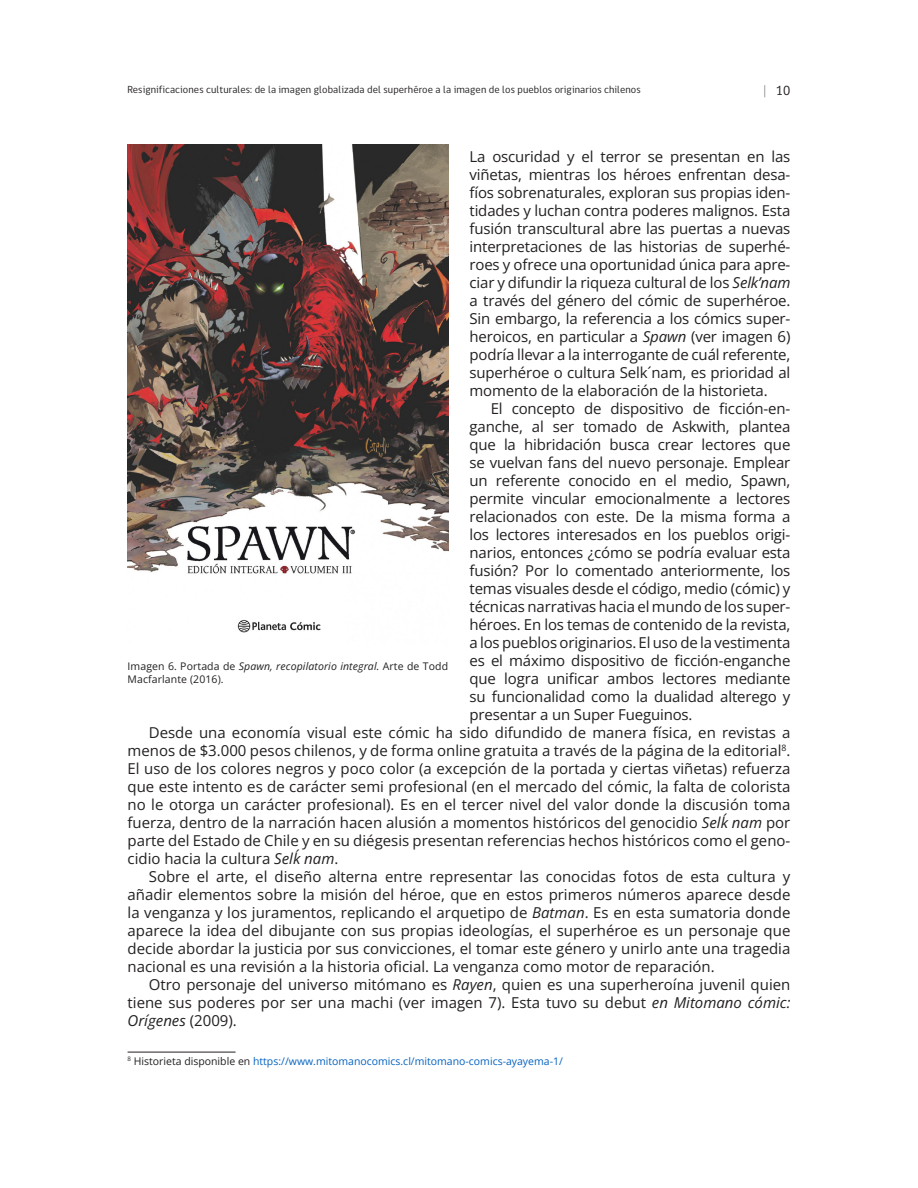
<style>
.page{position:relative;width:918px;height:1188px;background:#fff}
.page>*{position:absolute;margin:0;border:0;box-sizing:border-box;transform-origin:0 0}
.parraforav{font:15px/18px "Open Sans";color:#231f20;text-align:justify}
.t1{font:13.5px "gob CL";color:#231f20}
.t2{font:10.5px "gob CL";letter-spacing:.01em;color:#231f20}
.piesrav{font:10.5px "Open Sans";color:#0563c1}
.piesfotorav{font:10.5px/12.6px "Open Sans";letter-spacing:.01em;color:#231f20}
.s1{color:#808285}
.s2{font-style:italic}
.s3{color:#231f20}
</style>
<div class="page">
<hr style="left:128px;top:1052px;width:108px;height:1px;background:#231f20">
<img style="left:128px;top:145px;width:320px;height:488px">
<p class="t2" style="left:128px;top:82px;width:515px">Resignificaciones culturales: de la imagen globalizada del superhéroe a la imagen de los pueblos originarios chilenos</p>
<p class="t1" style="left:763px;top:82px;width:29px"><span class="s1">|</span> 10</p>
<p class="parraforav" style="left:469px;top:147px;width:322px">La oscuridad y el terror se presentan en las viñetas, mientras los héroes enfrentan desa&shy;fíos sobrenaturales, exploran sus propias iden&shy;tidades y luchan contra poderes malignos. Esta fusión transcultural abre las puertas a nuevas interpretaciones de las historias de superhé&shy;roes y ofrece una oportunidad única para apre&shy;ciar y difundir la riqueza cultural de los <span class="s2">Selk’nam </span>a través del género del cómic de superhéroe.<br>Sin embargo, la referencia a los cómics super&shy;heroicos, en particular a <span class="s2">Spawn</span> (ver imagen 6) podría llevar a la interrogante de cuál referente, superhéroe o cultura Selk´nam, es prioridad al momento de la elaboración de la historieta.</p>
<p class="parraforav" style="left:469px;top:399px;width:323px;text-indent:21px">El concepto de dispositivo de ficción-en&shy;ganche, al ser tomado de Askwith, plantea que la hibridación busca crear lectores que se vuelvan fans del nuevo personaje. Emplear un referente conocido en el medio, Spawn, permite vincular emocionalmente a lectores relacionados con este. De la misma forma a los lectores interesados en los pueblos origi&shy;narios, entonces ¿cómo se podría evaluar esta fusión? Por lo comentado anteriormente, los temas visuales desde el código, medio (cómic) y técnicas narrativas hacia el mundo de los super&shy;héroes. En los temas de contenido de la revista, a los pueblos originarios. El uso de la vestimenta es el máximo dispositivo de ficción-enganche que logra unificar ambos lectores mediante su funcionalidad como la dualidad alterego y presentar a un Super Fueguinos.</p>
<p class="parraforav" style="left:128px;top:723px;width:664px;text-indent:21px">Desde una economía visual este cómic ha sido difundido de manera física, en revistas a menos de $3.000 pesos chilenos, y de forma online gratuita a través de la página de la editorial<sup>8</sup>.<br>El uso de los colores negros y poco color (a excepción de la portada y ciertas viñetas) refuerza que este intento es de carácter semi profesional (en el mercado del cómic, la falta de colorista no le otorga un carácter profesional). Es en el tercer nivel del valor donde la discusión toma fuerza, dentro de la narración hacen alusión a momentos históricos del genocidio <span class="s2">Selk</span><sup>´</sup> <span class="s2">nam</span> por parte del Estado de Chile y en su diégesis presentan referencias hechos históricos como el geno&shy;cidio hacia la cultura <span class="s2">Selk</span><sup>´</sup> <span class="s2">nam</span>.</p>
<p class="parraforav" style="left:128px;top:867px;width:664px;text-indent:21px">Sobre el arte, el diseño alterna entre representar las conocidas fotos de esta cultura y añadir elementos sobre la misión del héroe, que en estos primeros números aparece desde la venganza y los juramentos, replicando el arquetipo de <span class="s2">Batman</span>. Es en esta sumatoria donde aparece la idea del dibujante con sus propias ideologías, el superhéroe es un personaje que decide abordar la justicia por sus convicciones, el tomar este género y unirlo ante una tragedia nacional es una revisión a la historia oficial. La venganza como motor de reparación.</p>
<p class="parraforav" style="left:128px;top:975px;width:664px;text-indent:21px">Otro personaje del universo mitómano es <span class="s2">Rayen</span>, quien es una superheroína juvenil quien tiene sus poderes por ser una machi (ver imagen 7). Esta tuvo su debut <span class="s2">en Mitomano cómic:<br>Orígenes</span> (2009).</p>
<p class="piesrav" style="left:128px;top:1054px;width:437px"><sup>8</sup> <span class="s3">Historieta disponible en</span> https://www.mitomanocomics.cl/mitomano-comics-ayayema-1/</p>
<p class="piesfotorav" style="left:128px;top:660px;width:322px">Imagen 6. Portada de <span class="s2">Spawn, recopilatorio integral.</span> Arte de Todd<br>Macfarlante (2016).</p>
</div>
